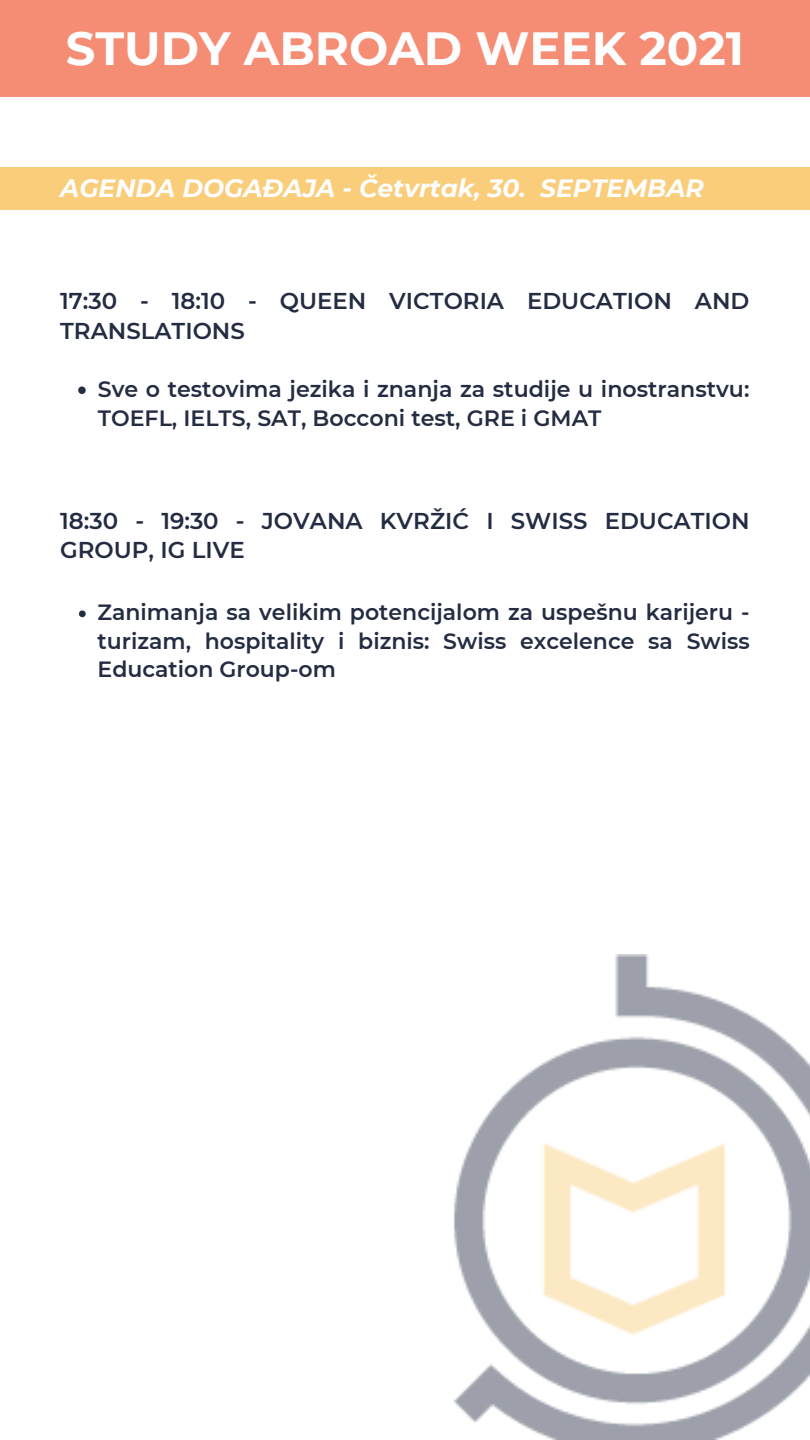
<style>
.page{position:relative;width:810px;height:1440px;background:#fff}
.page>*{position:absolute;margin:0;border:0;box-sizing:border-box;transform-origin:0 0}
.t1{font:700 46.5px "Montserrat";color:#fefefe}
.t2{font:italic 700 25px "Montserrat";color:#fefefe}
.t3{font:600 22.9px/29.2px "Montserrat";color:#242c42}
.t4{font:600 22.1px/28.5px "Montserrat";color:#242c42}
.t5{font:600 22px/28.5px "Montserrat";color:#242c42;text-align:justify}
</style>
<div class="page">
<div style="left:0;top:0;width:810px;height:97px;background:#f58c74"></div>
<svg style="left:78px;top:387px;width:8px;height:7px"></svg>
<svg style="left:79px;top:610px;width:7px;height:7px"></svg>
<div style="left:0;top:167px;width:810px;height:43px;background:#f9cd7a"></div>
<img style="left:453px;top:954px;width:357px;height:486px">
<p class="t1" style="left:66px;top:20px;width:680px">STUDY ABROAD WEEK 2021</p>
<p class="t2" style="left:60px;top:173px;width:645px">AGENDA DOGAĐAJA - Četvrtak, 30. SEPTEMBAR</p>
<p class="t3" style="left:60px;top:286px;width:691px">17:30 - 18:10 - QUEEN VICTORIA EDUCATION AND<br>TRANSLATIONS</p>
<p class="t4" style="left:98px;top:375px;width:653px">Sve o testovima jezika i znanja za studije u inostranstvu:<br>TOEFL, IELTS, SAT, Bocconi test, GRE i GMAT</p>
<p class="t3" style="left:60px;top:506px;width:691px">18:30 - 19:30 - JOVANA KVRŽIĆ I SWISS EDUCATION<br>GROUP, IG LIVE</p>
<p class="t5" style="left:98px;top:598px;width:654px">Zanimanja sa velikim potencijalom za uspešnu karijeru - turizam, hospitality i biznis: Swiss excelence sa Swiss Education Group-om</p>
</div>
